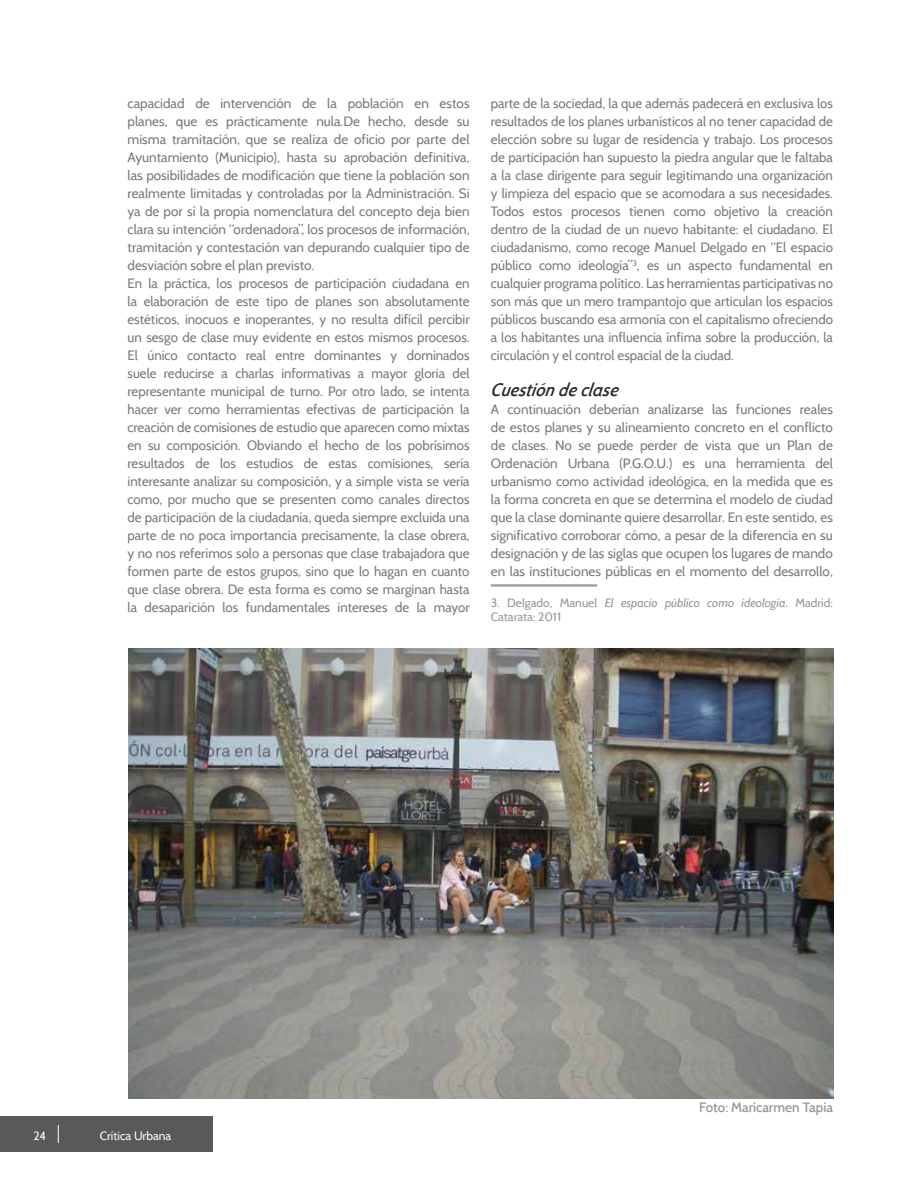
<style>
.page{position:relative;width:918px;height:1188px;background:#fff}
.page>*{position:absolute;margin:0;border:0;box-sizing:border-box;transform-origin:0 0}
.t1{font:italic 500 18px "Cabin";color:#292829}
.t2{font:13.5px/18px "Cabin";color:#77787b;text-align:justify}
.t3{font:500 13.5px "Cabin";color:#939598}
.t4{font:12px/14.4px "Cabin";color:#939598}
.t5{font:12px "Cabin";color:#fff}
.s1{font-style:italic}
</style>
<div class="page">
<div style="left:0;top:1116px;width:213px;height:36px;background:#58595b"></div>
<svg style="left:58px;top:1125px;width:1px;height:18px"></svg>
<hr style="left:491px;top:585px;width:106px;height:1px;background:#797a7d">
<hr style="left:491px;top:586px;width:106px;height:1px;background:#797a7d">
<img style="left:129px;top:648px;width:704px;height:451px">
<p class="t2" style="left:128px;top:94px;width:344px;text-align:left">capacidad de intervención de la población en estos planes, que es prácticamente nula.De hecho, desde su misma tramitación, que se realiza de oficio por parte del Ayuntamiento (Municipio), hasta su aprobación definitiva, las posibilidades de modificación que tiene la población son realmente limitadas y controladas por la Administración. Si ya de por sí la propia nomenclatura del concepto deja bien clara su intención “ordenadora”, los procesos de información, tramitación y contestación van depurando cualquier tipo de desviación sobre el plan previsto.<br>En la práctica, los procesos de participación ciudadana en la elaboración de este tipo de planes son absolutamente estéticos, inocuos e inoperantes, y no resulta difícil percibir un sesgo de clase muy evidente en estos mismos procesos.<br>El único contacto real entre dominantes y dominados suele reducirse a charlas informativas a mayor gloria del representante municipal de turno. Por otro lado, se intenta hacer ver como herramientas efectivas de participación la creación de comisiones de estudio que aparecen como mixtas en su composición. Obviando el hecho de los pobrísimos resultados de los estudios de estas comisiones, sería interesante analizar su composición, y a simple vista se vería como, por mucho que se presenten como canales directos de participación de la ciudadanía, queda siempre excluida una parte de no poca importancia precisamente, la clase obrera, y no nos referimos solo a personas que clase trabajadora que formen parte de estos grupos, sino que lo hagan en cuanto que clase obrera. De esta forma es como se marginan hasta la desaparición los fundamentales intereses de la mayor</p>
<p class="t2" style="left:491px;top:94px;width:344px">parte de la sociedad, la que además padecerá en exclusiva los resultados de los planes urbanísticos al no tener capacidad de elección sobre su lugar de residencia y trabajo. Los procesos de participación han supuesto la piedra angular que le faltaba a la clase dirigente para seguir legitimando una organización y limpieza del espacio que se acomodara a sus necesidades.<br>Todos estos procesos tienen como objetivo la creación dentro de la ciudad de un nuevo habitante: el ciudadano. El ciudadanismo, como recoge Manuel Delgado en “El espacio público como ideología”<sup>3</sup>, es un aspecto fundamental en cualquier programa político. Las herramientas participativas no son más que un mero trampantojo que articulan los espacios públicos buscando esa armonía con el capitalismo ofreciendo a los habitantes una influencia ínfima sobre la producción, la circulación y el control espacial de la ciudad.</p>
<h1 class="t1" style="left:491px;top:379px;width:133px">Cuestión de clase</h1>
<p class="t2" style="left:491px;top:400px;width:344px">A continuación deberían analizarse las funciones reales de estos planes y su alineamiento concreto en el conflicto de clases. No se puede perder de vista que un Plan de Ordenación Urbana (P.G.O.U.) es una herramienta del urbanismo como actividad ideológica, en la medida que es la forma concreta en que se determina el modelo de ciudad que la clase dominante quiere desarrollar. En este sentido, es significativo corroborar cómo, a pesar de la diferencia en su designación y de las siglas que ocupen los lugares de mando en las instituciones públicas en el momento del desarrollo,</p>
<p class="t4" style="left:491px;top:595px;width:344px">3. Delgado, Manuel <span class="s1">El espacio público como ideología</span>. Madrid:<br>Catarata: 2011</p>
<p class="t5" style="left:33px;top:1128px;width:14px">24</p>
<p class="t5" style="left:100px;top:1128px;width:73px">Crítica Urbana</p>
<p class="t3" style="left:699px;top:1099px;width:135px">Foto: Maricarmen Tapia</p>
</div>
